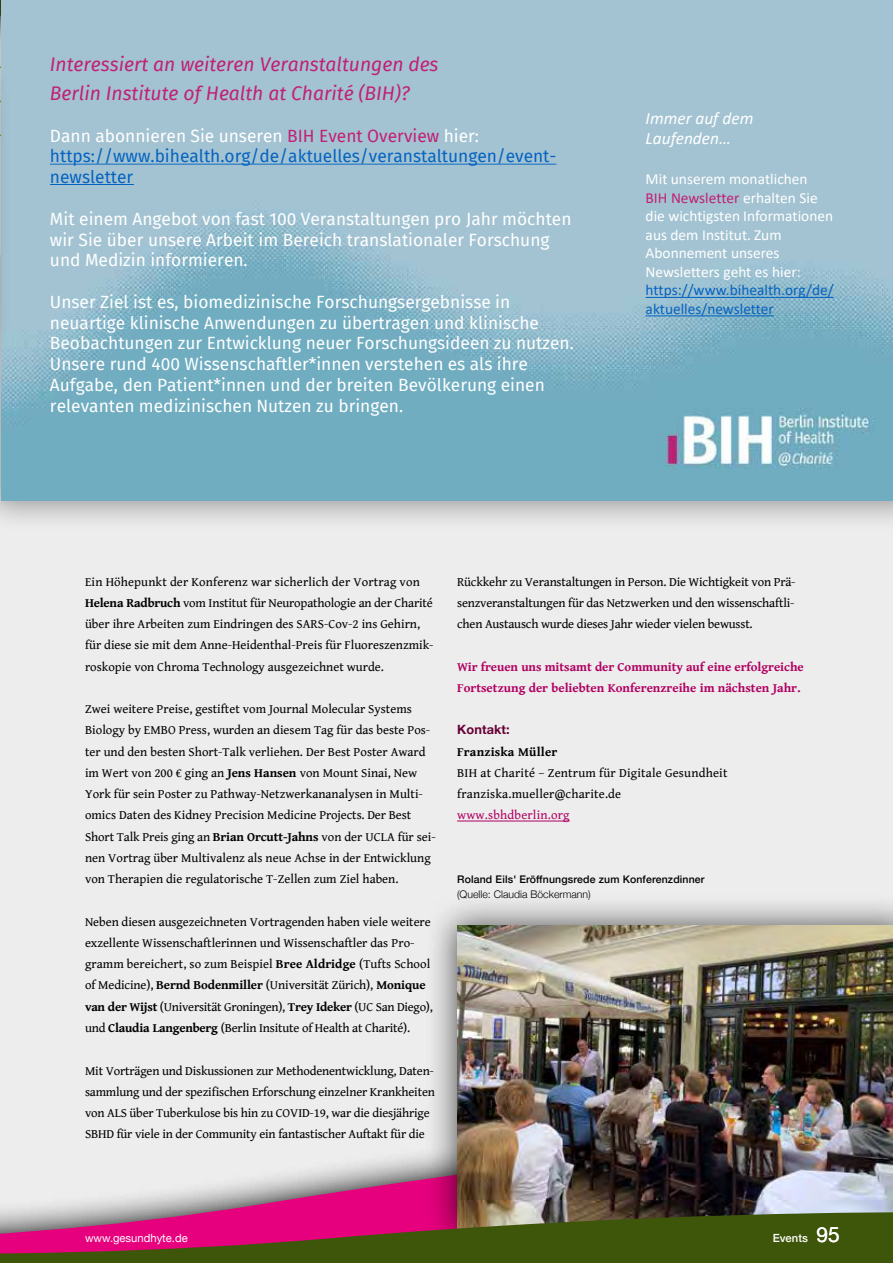
<style>
.page{position:relative;width:893px;height:1263px;background:#fff}
.page>*{position:absolute;margin:0;border:0;box-sizing:border-box;transform-origin:0 0}
.t1{font:italic 19.35px/28.8px "Fira Sans";color:#c12075}
.t2{font:17.25px/20.9px "Fira Sans";color:#fff}
.t3{font:17.25px/20.9px "Fira Sans";color:#0563c1}
.t4{font:italic 17.25px/20.9px "Calibri";color:#fff}
.t5{font:15.3px/18.5px "Calibri";color:#fff}
.t6{font:15.3px/18.5px "Calibri";color:#0563c1}
.t7{font:12.75px/21.3px "Gentium Book Basic";color:#000}
.t8{font:700 12.75px/21.3px "Gentium Book Basic";color:#b10061}
.t9{font:12.75px "Gentium Book Basic";letter-spacing:.015em;color:#b10061}
.t10{font:700 12.75px "Gentium Book Basic";letter-spacing:.015em;color:#000}
.t11{font:700 12.75px "Helvetica Neue";letter-spacing:.01em;color:#670034}
.t12{font:11.25px "Helvetica Neue";color:#fff}
.t13{font:500 11.25px "Helvetica Neue";color:#fff}
.t14{font:500 10.5px "Helvetica Neue";letter-spacing:.015em;color:#000}
.t15{font:300 10.5px "Helvetica Neue";color:#000}
.s1{color:#fff}
.s2{color:#c12075}
.s3{font-weight:700}
.s4{font-weight:400;font-size:21px}
</style>
<div class="page">
<div style="left:0;top:255px;width:893px;height:1008px;background:#ededed"></div>
<svg style="left:272px;top:1155px;width:154px;height:24px"></svg>
<div style="left:426px;top:894px;width:467px;height:366px;background:#000;opacity:.7"></div>
<img style="left:457px;top:926px;width:436px;height:253px">
<svg style="left:0;top:1179px;width:893px;height:84px;background:#875c5a"></svg>
<div style="left:0;top:0;width:893px;height:532px;background:#000;opacity:.35"></div>
<img style="left:2px;top:0;width:891px;height:500px">
<svg style="left:50px;top:164px;width:506px;height:1px"></svg>
<hr style="left:50px;top:184px;width:83px;height:1px;background:#0563c1">
<svg style="left:646px;top:297px;width:188px;height:1px"></svg>
<svg style="left:646px;top:315px;width:128px;height:1px"></svg>
<div style="left:0;top:50px;width:10px;height:311px;background:#a1c0cf"></div>
<hr style="left:457px;top:821px;width:113px;height:1px;background:#b10061">
<h1 class="t1" style="left:50px;top:49px;width:390px">Interessiert an weiteren Veranstaltungen des<br>Berlin Institute of Health at Charité (BIH)?</h1>
<h2 class="t3" style="left:50px;top:125px;width:508px"><span class="s1">Dann abonnieren Sie unseren</span> <span class="s2">BIH Event Overview</span> <span class="s1">hier: </span>https://www.bihealth.org/de/aktuelles/veranstaltungen/event&shy;newsletter</h2>
<h2 class="t2" style="left:50px;top:208px;width:523px">Mit einem Angebot von fast 100 Veranstaltungen pro Jahr möchten wir Sie über unsere Arbeit im Bereich translationaler Forschung und Medizin informieren.</h2>
<p class="t2" style="left:50px;top:291px;width:525px">Unser Ziel ist es, biomedizinische Forschungsergebnisse in neuartige klinische Anwendungen zu übertragen und klinische Beobachtungen zur Entwicklung neuer Forschungsideen zu nutzen.<br>Unsere rund 400 Wissenschaftler*innen verstehen es als ihre Aufgabe, den Patient*innen und der breiten Bevölkerung einen relevanten medizinischen Nutzen zu bringen.</p>
<h2 class="t4" style="left:646px;top:107px;width:109px">Immer auf dem<br>Laufenden…</h2>
<p class="t5" style="left:646px;top:170px;width:189px">Mit unserem monatlichen<br><span class="s2">BIH Newsletter</span> erhalten Sie die wichtigsten Informationen aus dem Institut. Zum<br>Abonnement unseres<br>Newsletters geht es hier:</p>
<p class="t6" style="left:646px;top:280px;width:190px">https://www.bihealth.org/de/ aktuelles/newsletter</p>
<p class="t7" style="left:85px;top:570px;width:350px">Ein Höhepunkt der Konferenz war sicherlich der Vortrag von <span class="s3">Helena Radbruch</span> vom Institut für Neuropathologie an der Charité über ihre Arbeiten zum Eindringen des SARS-Cov-2 ins Gehirn, für diese sie mit dem Anne-Heidenthal-Preis für Fluoreszenzmik&shy;roskopie von Chroma Technology ausgezeichnet wurde.</p>
<p class="t7" style="left:85px;top:698px;width:352px">Zwei weitere Preise, gestiftet vom Journal Molecular Systems Biology by EMBO Press, wurden an diesem Tag für das beste Pos&shy;ter und den besten Short-Talk verliehen. Der Best Poster Award im Wert von 200 € ging an <span class="s3">Jens Hansen</span> von Mount Sinai, New York für sein Poster zu Pathway-Netzwerkananalysen in Multi&shy;omics Daten des Kidney Precision Medicine Projects. Der Best Short Talk Preis ging an <span class="s3">Brian Orcutt-Jahns</span> von der UCLA für sei&shy;nen Vortrag über Multivalenz als neue Achse in der Entwicklung von Therapien die regulatorische T-Zellen zum Ziel haben.</p>
<p class="t7" style="left:85px;top:910px;width:349px">Neben diesen ausgezeichneten Vortragenden haben viele weitere exzellente Wissenschaftlerinnen und Wissenschaftler das Pro&shy;gramm bereichert, so zum Beispiel <span class="s3">Bree Aldridge</span> (Tufts School of Medicine), <span class="s3">Bernd Bodenmiller</span> (Universität Zürich), <span class="s3">Monique van der Wijst</span> (Universität Groningen), <span class="s3">Trey Ideker</span> (UC San Diego), und <span class="s3">Claudia Langenberg</span> (Berlin Insitute of Health at Charité).</p>
<p class="t7" style="left:85px;top:1059px;width:351px">Mit Vorträgen und Diskussionen zur Methodenentwicklung, Daten&shy;sammlung und der spezifischen Erforschung einzelner Krankheiten von ALS über Tuberkulose bis hin zu COVID-19, war die diesjährige SBHD für viele in der Community ein fantastischer Auftakt für die</p>
<p class="t7" style="left:457px;top:570px;width:340px;text-align:justify">Rückkehr zu Veranstaltungen in Person. Die Wichtigkeit von Prä&shy;senzveranstaltungen für das Netzwerken und den wissenschaftli&shy;chen Austausch wurde dieses Jahr wieder vielen bewusst.</p>
<p class="t8" style="left:457px;top:655px;width:348px">Wir freuen uns mitsamt der Community auf eine erfolgreiche<br>Fortsetzung der beliebten Konferenzreihe im nächsten Jahr.</p>
<p class="t11" style="left:457px;top:720px;width:54px">Kontakt:</p>
<p class="t10" style="left:457px;top:742px;width:102px">Franziska Müller</p>
<p class="t7" style="left:457px;top:762px;width:272px">BIH at Charité – Zentrum für Digitale Gesundheit franziska.mueller@charite.de</p>
<p class="t9" style="left:457px;top:806px;width:114px">www.sbhdberlin.org</p>
<p class="t14" style="left:457px;top:871px;width:249px">Roland Eils' Eröffnungsrede zum Konferenzdinner</p>
<p class="t15" style="left:457px;top:886px;width:135px">(Quelle: Claudia Böckermann)</p>
<p class="t12" style="left:85px;top:1229px;width:104px">www.gesundhyte.de</p>
<p class="t13" style="left:773px;top:1228px;width:69px">Events <span class="s4">95</span></p>
</div>
